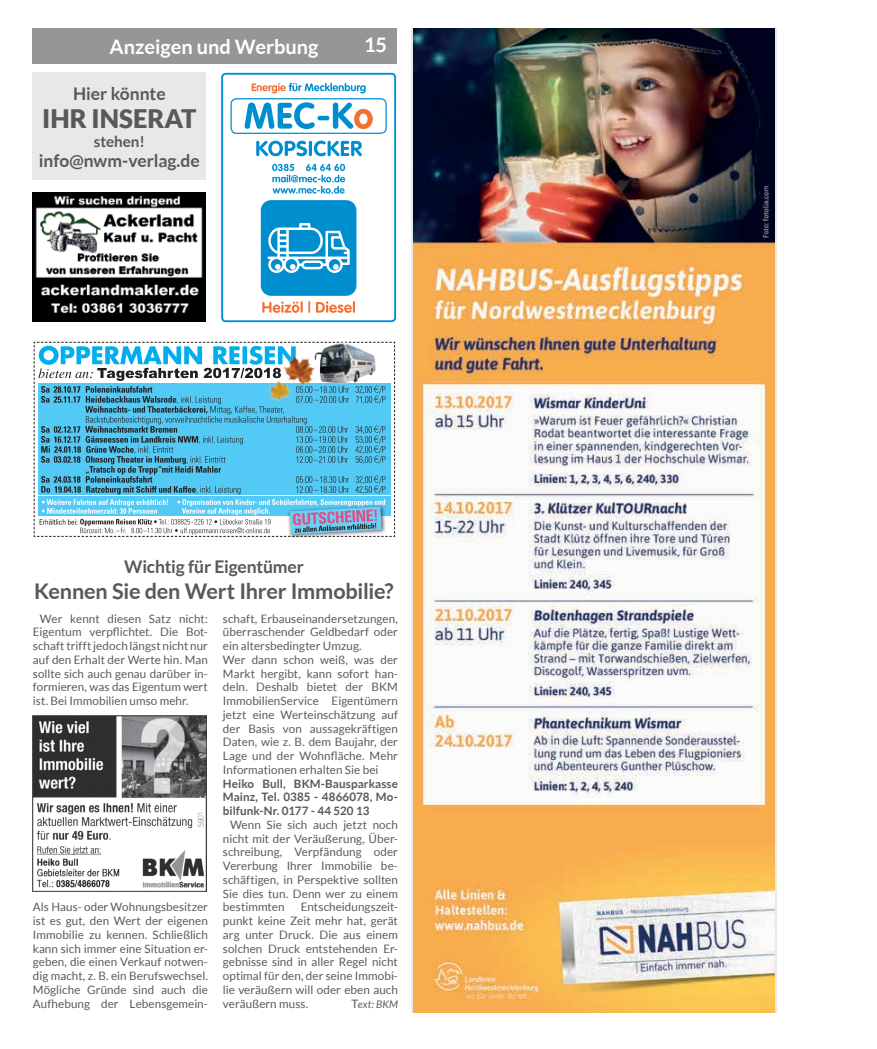
<style>
.page{position:relative;width:877px;height:1049px;background:#fff}
.page>*{position:absolute;margin:0;border:0;box-sizing:border-box;transform-origin:0 0}
.t1{font:900 25.62px "Lato";color:#58595b}
.t2{font:700 21.62px "Lato";letter-spacing:-.005em;color:#58595b}
.t3{font:700 20px "Lato";color:#fff}
.t4{font:700 17.5px "Lato";letter-spacing:-.01em;color:#58595b}
.t5{font:700 17.38px "Lato";color:#58595b}
.t6{font:700 15.12px "Lato";color:#58595b}
.t7{font:11.62px/13.8px "Lato";letter-spacing:.005em;color:#58595b;text-align:justify}
.t8{font:700 11.62px/13.8px "Lato";letter-spacing:.005em;color:#58595b;text-align:justify}
.t9{font:italic 10.5px "Lato";letter-spacing:.015em;color:#58595b}
.s1{font-style:normal;font-size:11.62px}
</style>
<div class="page">
<div style="left:32px;top:28px;width:365px;height:36px;background:#949698"></div>
<div style="left:261px;top:200px;width:95px;height:96px;background:#008ecf;border-radius:10px"></div>
<svg style="left:268px;top:223px;width:82px;height:50px"></svg>
<svg style="left:262px;top:301px;width:93px;height:12px"></svg>
<svg style="left:252px;top:83px;width:114px;height:10px"></svg>
<svg style="left:245px;top:102px;width:128px;height:27px"></svg>
<div style="left:231px;top:98px;width:156px;height:36px;border:1px solid #008ecf;border-radius:5px"></div>
<svg style="left:272px;top:164px;width:73px;height:30px"></svg>
<svg style="left:256px;top:141px;width:106px;height:15px"></svg>
<div style="left:221px;top:73px;width:175px;height:249px;border:2px solid #008ecf;border-radius:4px"></div>
<img style="left:413px;top:28px;width:362px;height:984px">
<img style="left:33px;top:715px;width:174px;height:176px">
<div style="left:33px;top:72px;width:173px;height:108px;background:#e7e8e8"></div>
<img style="left:312px;top:341px;width:68px;height:1px">
<div style="left:287px;top:504px;width:99px;height:35px;background:#231f20;opacity:.75"></div>
<svg style="left:34px;top:342px;width:361px;height:195px"></svg>
<img style="left:276px;top:348px;width:47px;height:45px">
<img style="left:265px;top:377px;width:29px;height:28px">
<img style="left:32px;top:193px;width:174px;height:129px">
<h3 class="t3" style="left:109px;top:35px;width:211px">Anzeigen und Werbung</h3>
<h3 class="t3" style="left:364px;top:34px;width:25px">15</h3>
<h3 class="t5" style="left:73px;top:84px;width:94px">Hier könnte</h3>
<h1 class="t1" style="left:42px;top:104px;width:156px">IHR INSERAT</h1>
<h3 class="t6" style="left:94px;top:133px;width:53px">stehen!</h3>
<h3 class="t5" style="left:39px;top:150px;width:162px">info@nwm-verlag.de</h3>
<h3 class="t4" style="left:124px;top:556px;width:181px">Wichtig für Eigentümer</h3>
<h2 class="t2" style="left:34px;top:579px;width:361px">Kennen Sie den Wert Ihrer Immobilie?</h2>
<p class="t7" style="left:33px;top:611px;width:177px;text-indent:7px">Wer kennt diesen Satz nicht:<br>Eigentum verpflichtet. Die Bot&shy;schaft trifft jedoch längst nicht nur auf den Erhalt der Werte hin. Man sollte sich auch genau darüber in&shy;formieren, was das Eigentum wert ist. Bei Immobilien umso mehr.</p>
<p class="t7" style="left:223px;top:611px;width:177px;text-align:left">schaft, Erbauseinandersetzungen, überraschender Geldbedarf oder ein altersbedingter Umzug.<br>Wer dann schon weiß, was der<br>Markt hergibt, kann sofort han&shy;deln. Deshalb bietet der BKM<br>ImmobilienService Eigentümern jetzt eine Werteinschätzung auf der Basis von aussagekräftigen<br>Daten, wie z. B. dem Baujahr, der<br>Lage und der Wohnfläche. Mehr<br>Informationen erhalten Sie bei</p>
<p class="t8" style="left:223px;top:776px;width:177px">Heiko Bull, BKM-Bausparkasse Mainz, Tel. 0385 - 4866078, Mo&shy;bilfunk-Nr. 0177 - 44 520 13</p>
<p class="t7" style="left:223px;top:818px;width:177px;text-indent:7px">Wenn Sie sich auch jetzt noch nicht mit der Veräußerung, Über&shy;schreibung, Verpfändung oder Vererbung Ihrer Immobilie be&shy;schäftigen, in Perspektive sollten Sie dies tun. Denn wer zu einem bestimmten</p>
<p class="t7" style="left:33px;top:900px;width:177px">Als Haus- oder Wohnungsbesitzer ist es gut, den Wert der eigenen Immobilie zu kennen. Schließlich kann sich immer eine Situation er&shy;geben, die einen Verkauf notwen&shy;dig macht, z. B. ein Berufswechsel.<br>Mögliche Gründe sind auch die Aufhebung der Lebensgemein-</p>
<p class="t7" style="left:223px;top:900px;width:177px;text-indent:78px">Entscheidungszeit&shy;punkt keine Zeit mehr hat, gerät arg unter Druck. Die aus einem solchen Druck entstehenden Er&shy;gebnisse sind in aller Regel nicht optimal für den, der seine Immobi&shy;lie veräußern will oder eben auch veräußern muss.</p>
<p class="t9" style="left:352px;top:998px;width:48px"><span class="s1">T</span>ext: BKM</p>
</div>
